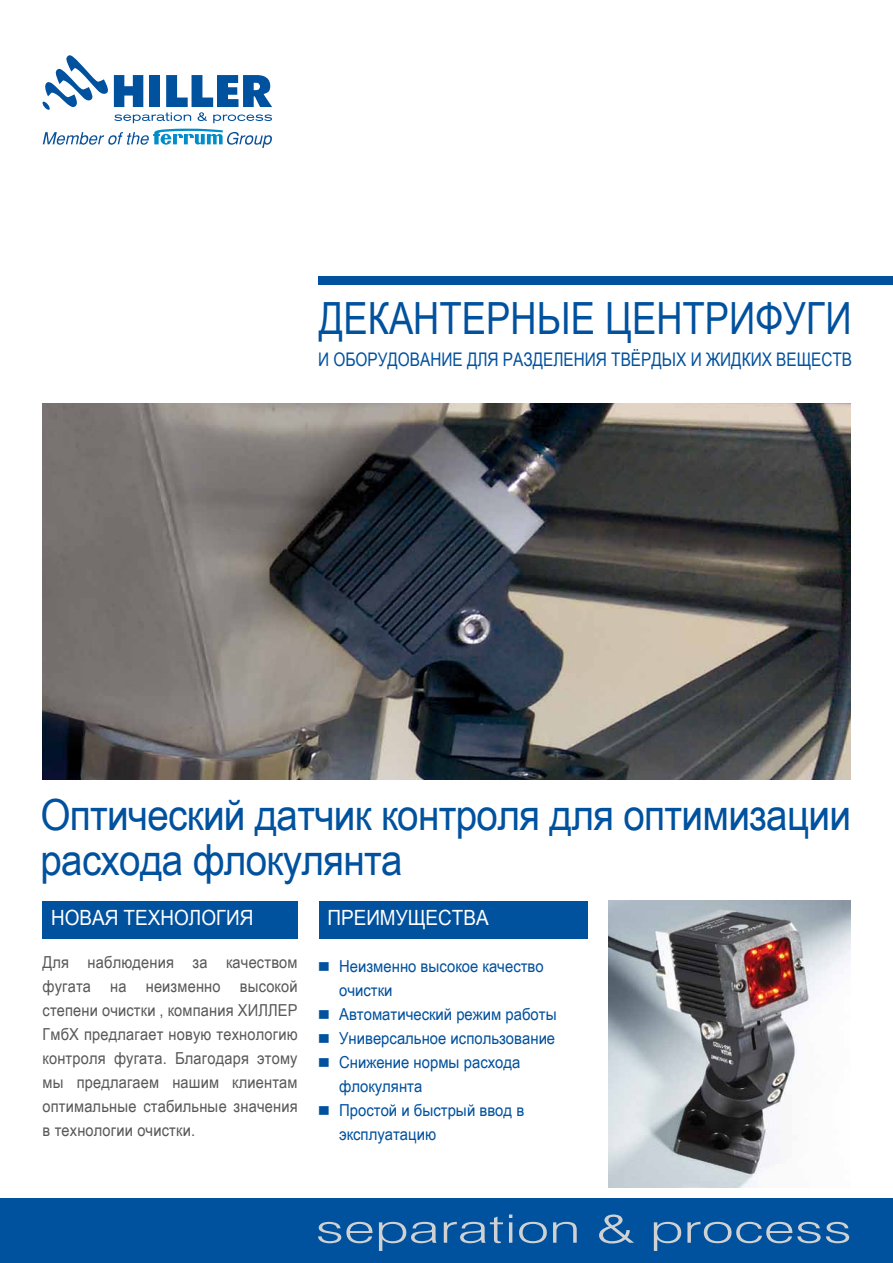
<style>
.page{position:relative;width:893px;height:1263px;background:#fff}
.page>*{position:absolute;margin:0;border:0;box-sizing:border-box;transform-origin:0 0}
.t1{font:44.4px "Arial Narrow";color:#00519e}
.t2{font:42.9px/45px "Arial Narrow";letter-spacing:-.015em;color:#00519e;scale:1.1 1}
.t3{font:21px "Arial Narrow";color:#fff;scale:1.1 1}
.t4{font:18.75px "Arial Narrow";color:#00519e}
.t5{font:16.5px/24px "Arial Narrow";letter-spacing:.01em;color:#58585a;text-align:justify;scale:1.08 1}
.t6{font:16.5px/24px "Arial Narrow";color:#00519e;scale:1.1 1}
</style>
<div class="page">
<div style="left:319px;top:276px;width:574px;height:8px;background:#00519e"></div>
<div style="left:43px;top:901px;width:255px;height:38px;background:#00519e"></div>
<img style="left:43px;top:404px;width:807px;height:376px">
<div style="left:0;top:1199px;width:893px;height:64px;background:#00519e"></div>
<div style="left:319px;top:901px;width:269px;height:38px;background:#00519e"></div>
<svg style="left:318px;top:1214px;width:531px;height:37px"></svg>
<img style="left:609px;top:901px;width:241px;height:286px">
<svg style="left:42px;top:55px;width:230px;height:93px"></svg>
<h1 class="t1" style="left:319px;top:286px;width:534px">ДЕКАНТЕРНЫЕ ЦЕНТРИФУГИ</h1>
<p class="t4" style="left:318px;top:345px;width:535px">И ОБОРУДОВАНИЕ ДЛЯ РАЗДЕЛЕНИЯ ТВЁРДЫХ И ЖИДКИХ ВЕЩЕСТВ</p>
<h2 class="t2" style="left:40px;top:791px;width:738px">Оптический датчик контроля для оптимизации расхода флокулянта</h2>
<p class="t3" style="left:51px;top:902px;width:186px">НОВАЯ ТЕХНОЛОГИЯ</p>
<p class="t3" style="left:327px;top:902px;width:148px">ПРЕИМУЩЕСТВА</p>
<p class="t5" style="left:43px;top:950px;width:238px">Для наблюдения за качеством фугата на неизменно высокой степени очистки , компания ХИЛЛЕР ГмбХ предлагает новую технологию контроля фугата. Благодаря этому мы предлагаем нашим клиентам оптимальные стабильные значения в технологии очистки.</p>
<p class="t6" style="left:339px;top:953px;width:188px;text-indent:-21px">■ Неизменно высокое качество очистки</p>
<p class="t6" style="left:318px;top:1001px;width:219px">■ Автоматический режим работы</p>
<p class="t6" style="left:318px;top:1025px;width:217px">■ Универсальное использование</p>
<p class="t6" style="left:339px;top:1049px;width:166px;text-indent:-21px">■ Снижение нормы расхода флокулянта</p>
<p class="t6" style="left:339px;top:1097px;width:170px;text-indent:-21px">■ Простой и быстрый ввод в эксплуатацию</p>
</div>
